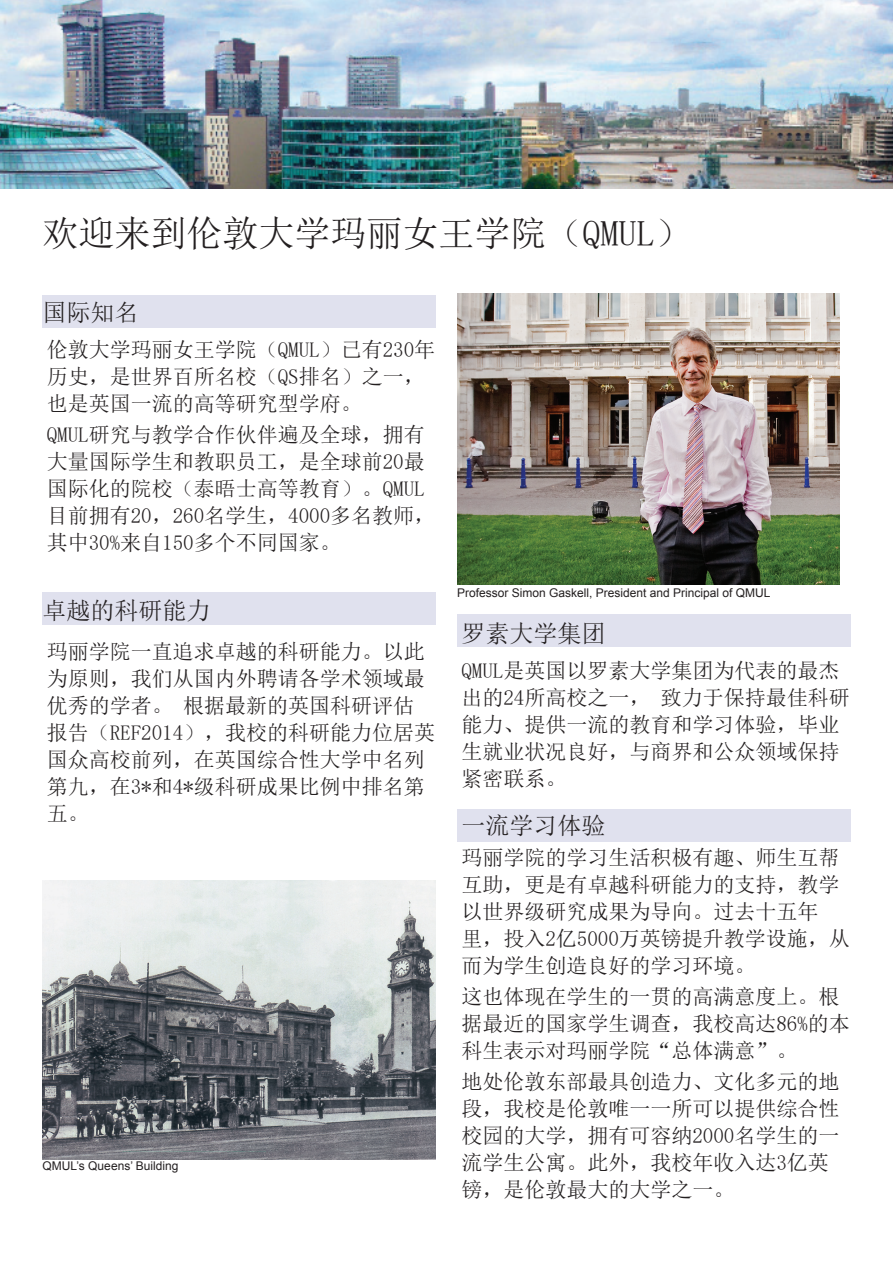
<style>
.page{position:relative;width:893px;height:1263px;background:#fff}
.page>*{position:absolute;margin:0;border:0;box-sizing:border-box;transform-origin:0 0}
.Text{font:36px "Sim Sun";color:#231f20}
.Text-2{font:24px "Sim Sun";color:#231f20}
.Text-3{font:21px/27px "Sim Sun";color:#231f20}
.Text-4{font:12px "Arial";color:#231f20}
.Minor_Heading_Chines{font:12px "Arial";color:#231f20}
</style>
<div class="page">
<div style="left:457px;top:614px;width:393px;height:33px;background:#e0e1ee"></div>
<div style="left:457px;top:810px;width:393px;height:32px;background:#e0e1ee"></div>
<div style="left:43px;top:593px;width:393px;height:32px;background:#e0e1ee"></div>
<div style="left:43px;top:295px;width:393px;height:32px;background:#e0e1ee"></div>
<img style="left:0;top:0;width:893px;height:188px">
<img style="left:457px;top:293px;width:383px;height:292px">
<img style="left:43px;top:880px;width:393px;height:279px">
<p class="Text" style="left:43px;top:215px;width:650px">欢迎来到伦敦大学玛丽女王学院（QMUL）</p>
<p class="Text-2" style="left:43px;top:301px;width:97px">国际知名</p>
<p class="Text-3" style="left:47px;top:336px;width:390px">伦敦大学玛丽女王学院（QMUL）已有230年历史，是世界百所名校（QS排名）之一，也是英国一流的高等研究型学府。</p>
<p class="Text-3" style="left:47px;top:421px;width:390px">QMUL研究与教学合作伙伴遍及全球，拥有大量国际学生和教职员工，是全球前20最国际化的院校（泰晤士高等教育）。QMUL目前拥有20，260名学生，4000多名教师，其中30%来自150多个不同国家。</p>
<p class="Text-2" style="left:43px;top:598px;width:169px">卓越的科研能力</p>
<p class="Text-3" style="left:47px;top:638px;width:390px">玛丽学院一直追求卓越的科研能力。以此为原则，我们从国内外聘请各学术领域最优秀的学者。 根据最新的英国科研评估报告（REF2014），我校的科研能力位居英国众高校前列，在英国综合性大学中名列第九，在3*和4*级科研成果比例中排名第五。</p>
<p class="Minor_Heading_Chines" style="left:43px;top:1157px;width:138px">QMUL’s Queens’ Building</p>
<p class="Text-4" style="left:457px;top:585px;width:315px">Professor Simon Gaskell, President and Principal of QMUL</p>
<p class="Text-2" style="left:461px;top:622px;width:145px">罗素大学集团</p>
<p class="Text-3" style="left:461px;top:657px;width:390px">QMUL是英国以罗素大学集团为代表的最杰出的24所高校之一， 致力于保持最佳科研能力、提供一流的教育和学习体验，毕业生就业状况良好，与商界和公众领域保持紧密联系。</p>
<p class="Text-2" style="left:461px;top:813px;width:145px">一流学习体验</p>
<p class="Text-3" style="left:461px;top:844px;width:390px">玛丽学院的学习生活积极有趣、师生互帮互助，更是有卓越科研能力的支持，教学以世界级研究成果为导向。过去十五年<br>里，投入2亿5000万英镑提升教学设施，从而为学生创造良好的学习环境。</p>
<p class="Text-3" style="left:461px;top:983px;width:390px">这也体现在学生的一贯的高满意度上。根据最近的国家学生调查，我校高达86%的本科生表示对玛丽学院“总体满意”。</p>
<p class="Text-3" style="left:461px;top:1068px;width:379px">地处伦敦东部最具创造力、文化多元的地段，我校是伦敦唯一一所可以提供综合性校园的大学，拥有可容纳2000名学生的一流学生公寓。此外，我校年收入达3亿英镑，是伦敦最大的大学之一。</p>
</div>
